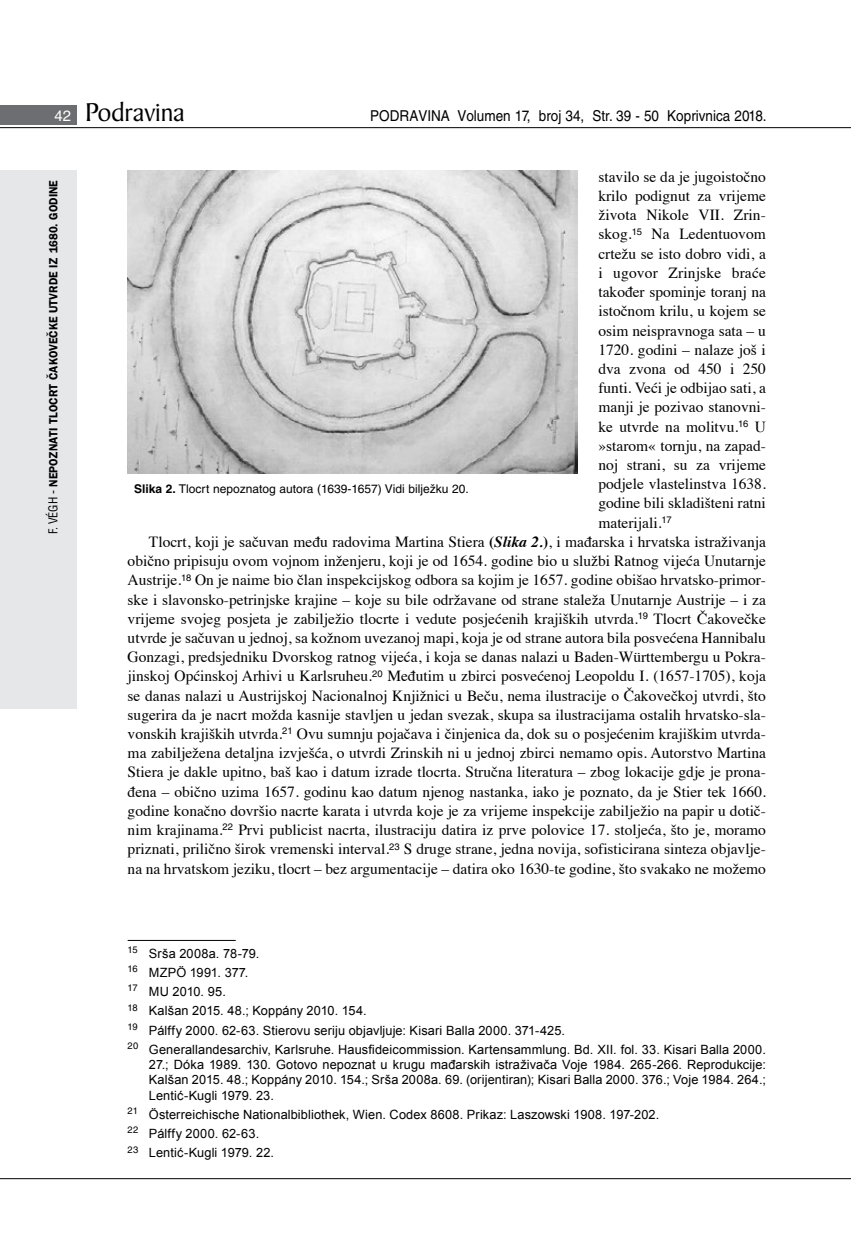
<style>
.page{position:relative;width:851px;height:1234px;background:#fff}
.page>*{position:absolute;margin:0;border:0;box-sizing:border-box;transform-origin:0 0}
.t1{font:27.6px "Baker Signet BT";color:#000}
.t2{font:15.45px "Times";color:#000}
.t3{font:15px "Helvetica LT Skin 29";color:#000;scale:.9 1}
.t4{font:12.75px/19.2px "Arial";letter-spacing:.01em;color:#000}
.t5{font:12px "Helvetica LT Skin 29";color:#000}
.t6{font:600 12px "ITC Franklin Gothic Skin 29";letter-spacing:-.005em;color:#000;scale:.94 1}
.s1{font-family:"Helvetica LT Skin 29";font-size:15px;color:#fff}
.s2{font-family:"Helvetica LT Skin 29";font-weight:400;font-stretch:condensed}
.s3{font-weight:700}
.s4{font-weight:700;font-style:italic}
</style>
<div class="page">
<div style="left:0;top:170px;width:77px;height:538px;background:#e6e7e8"></div>
<div style="left:0;top:105px;width:77px;height:19px;background:#6d6e71"></div>
<hr style="left:0;top:127px;width:850px;height:1px;background:#000">
<hr style="left:0;top:1177px;width:850px;height:1px;background:#000">
<hr style="left:128px;top:939px;width:108px;height:1px;background:#000">
<img style="left:128px;top:170px;width:449px;height:303px">
<h1 class="t1" style="left:55px;top:95px;width:131px"><span class="s1">42</span> Podravina</h1>
<p class="t3" style="left:370px;top:107px;width:442px">PODRAVINA Volumen 17, broj 34, Str. 39 - 50 Koprivnica 2018.</p>
<p class="t6" style="left:46px;top:534px;width:378px;rotate:-90deg"><span class="s2">F. VÉGH -</span> NEPOZNATI TLOCRT ČAKOVEČKE UTVRDE IZ 1680. GODINE</p>
<p class="t2" style="left:598px;top:162px;width:169px">stavilo se da je jugoistočno</p>
<p class="t2" style="left:598px;top:181px;width:169px">krilo podignut za vrijeme</p>
<p class="t2" style="left:598px;top:200px;width:169px">života Nikole VII. Zrin-</p>
<p class="t2" style="left:598px;top:220px;width:169px">skog.<sup>15</sup> Na Ledentuovom</p>
<p class="t2" style="left:598px;top:239px;width:169px">crtežu se isto dobro vidi, a</p>
<p class="t2" style="left:598px;top:258px;width:169px">i ugovor Zrinjske braće</p>
<p class="t2" style="left:598px;top:277px;width:169px">također spominje toranj na</p>
<p class="t2" style="left:598px;top:296px;width:169px">istočnom krilu, u kojem se</p>
<p class="t2" style="left:598px;top:316px;width:169px">osim neispravnoga sata – u</p>
<p class="t2" style="left:598px;top:335px;width:169px">1720. godini – nalaze još i</p>
<p class="t2" style="left:598px;top:354px;width:169px">dva zvona od 450 i 250</p>
<p class="t2" style="left:598px;top:373px;width:169px">funti. Veći je odbijao sati, a</p>
<p class="t2" style="left:598px;top:392px;width:169px">manji je pozivao stanovni-</p>
<p class="t2" style="left:598px;top:412px;width:169px">ke utvrde na molitvu.<sup>16</sup> U</p>
<p class="t2" style="left:598px;top:431px;width:169px">»starom« tornju, na zapad-</p>
<p class="t2" style="left:598px;top:450px;width:169px">noj strani, su za vrijeme</p>
<p class="t2" style="left:598px;top:469px;width:169px">podjele vlastelinstva 1638.</p>
<p class="t2" style="left:598px;top:488px;width:169px">godine bili skladišteni ratni</p>
<p class="t2" style="left:598px;top:508px;width:75px">materijali.<sup>17</sup></p>
<p class="t2" style="left:149px;top:527px;width:618px">Tlocrt, koji je sačuvan među radovima Martina Stiera <span class="s3">(</span><span class="s4">Slika 2.</span><span class="s3">)</span>, i mađarska i hrvatska istraživanja</p>
<p class="t2" style="left:128px;top:546px;width:639px">obično pripisuju ovom vojnom inženjeru, koji je od 1654. godine bio u službi Ratnog vijeća Unutarnje</p>
<p class="t2" style="left:128px;top:565px;width:639px">Austrije.<sup>18</sup> On je naime bio član inspekcijskog odbora sa kojim je 1657. godine obišao hrvatsko-primor-</p>
<p class="t2" style="left:128px;top:584px;width:639px">ske i slavonsko-petrinjske krajine – koje su bile održavane od strane staleža Unutarnje Austrije – i za</p>
<p class="t2" style="left:128px;top:604px;width:639px">vrijeme svojeg posjeta je zabilježio tlocrte i vedute posjećenih krajiških utvrda.<sup>19</sup> Tlocrt Čakovečke</p>
<p class="t2" style="left:128px;top:623px;width:639px">utvrde je sačuvan u jednoj, sa kožnom uvezanoj mapi, koja je od strane autora bila posvećena Hannibalu</p>
<p class="t2" style="left:128px;top:642px;width:639px">Gonzagi, predsjedniku Dvorskog ratnog vijeća, i koja se danas nalazi u Baden-Württembergu u Pokra-</p>
<p class="t2" style="left:128px;top:661px;width:639px">jinskoj Općinskoj Arhivi u Karlsruheu.<sup>20</sup> Međutim u zbirci posvećenoj Leopoldu I. (1657-1705), koja</p>
<p class="t2" style="left:128px;top:680px;width:639px">se danas nalazi u Austrijskoj Nacionalnoj Knjižnici u Beču, nema ilustracije o Čakovečkoj utvrdi, što</p>
<p class="t2" style="left:128px;top:700px;width:639px">sugerira da je nacrt možda kasnije stavljen u jedan svezak, skupa sa ilustracijama ostalih hrvatsko-sla-</p>
<p class="t2" style="left:128px;top:719px;width:639px">vonskih krajiških utvrda.<sup>21</sup> Ovu sumnju pojačava i činjenica da, dok su o posjećenim krajiškim utvrda-</p>
<p class="t2" style="left:128px;top:738px;width:639px">ma zabilježena detaljna izvješća, o utvrdi Zrinskih ni u jednoj zbirci nemamo opis. Autorstvo Martina</p>
<p class="t2" style="left:128px;top:757px;width:639px">Stiera je dakle upitno, baš kao i datum izrade tlocrta. Stručna literatura – zbog lokacije gdje je prona-</p>
<p class="t2" style="left:128px;top:776px;width:639px">đena – obično uzima 1657. godinu kao datum njenog nastanka, iako je poznato, da je Stier tek 1660.</p>
<p class="t2" style="left:128px;top:796px;width:639px">godine konačno dovršio nacrte karata i utvrda koje je za vrijeme inspekcije zabilježio na papir u dotič-</p>
<p class="t2" style="left:128px;top:815px;width:639px">nim krajinama.<sup>22</sup> Prvi publicist nacrta, ilustraciju datira iz prve polovice 17. stoljeća, što je, moramo</p>
<p class="t2" style="left:128px;top:834px;width:639px">priznati, prilično širok vremenski interval.<sup>23</sup> S druge strane, jedna novija, sofisticirana sinteza objavlje-</p>
<p class="t2" style="left:128px;top:853px;width:639px">na na hrvatskom jeziku, tlocrt – bez argumentacije – datira oko 1630-te godine, što svakako ne možemo</p>
<p class="t5" style="left:134px;top:481px;width:336px"><span class="s3">Slika 2.</span> Tlocrt nepoznatog autora (1639-1657) Vidi bilježku 20.</p>
<p class="t4" style="left:128px;top:943px;width:639px"><sup>15</sup> Srša 2008a. 78-79.<br><sup>16</sup> MZPÖ 1991. 377.<br><sup>17</sup> MU 2010. 95.<br><sup>18</sup> Kalšan 2015. 48.; Koppány 2010. 154.<br><sup>19</sup> Pálffy 2000. 62-63. Stierovu seriju objavljuje: Kisari Balla 2000. 371-425.<br><sup>20</sup> Generallandesarchiv, Karlsruhe. Hausfideicommission. Kartensammlung. Bd. XII. fol. 33. Kisari Balla 2000.</p>
<p class="t4" style="left:149px;top:1056px;width:618px;line-height:15.3px;text-align:justify">27.; Dóka 1989. 130. Gotovo nepoznat u krugu mađarskih istraživača Voje 1984. 265-266. Reprodukcije:<br>Kalšan 2015. 48.; Koppány 2010. 154.; Srša 2008a. 69. (orijentiran); Kisari Balla 2000. 376.; Voje 1984. 264.; Lentić-Kugli 1979. 23.</p>
<p class="t4" style="left:128px;top:1104px;width:533px"><sup>21</sup> Österreichische Nationalbibliothek, Wien. Codex 8608. Prikaz: Laszowski 1908. 197-202.<br><sup>22</sup> Pálffy 2000. 62-63.<br><sup>23</sup> Lentić-Kugli 1979. 22.</p>
</div>
